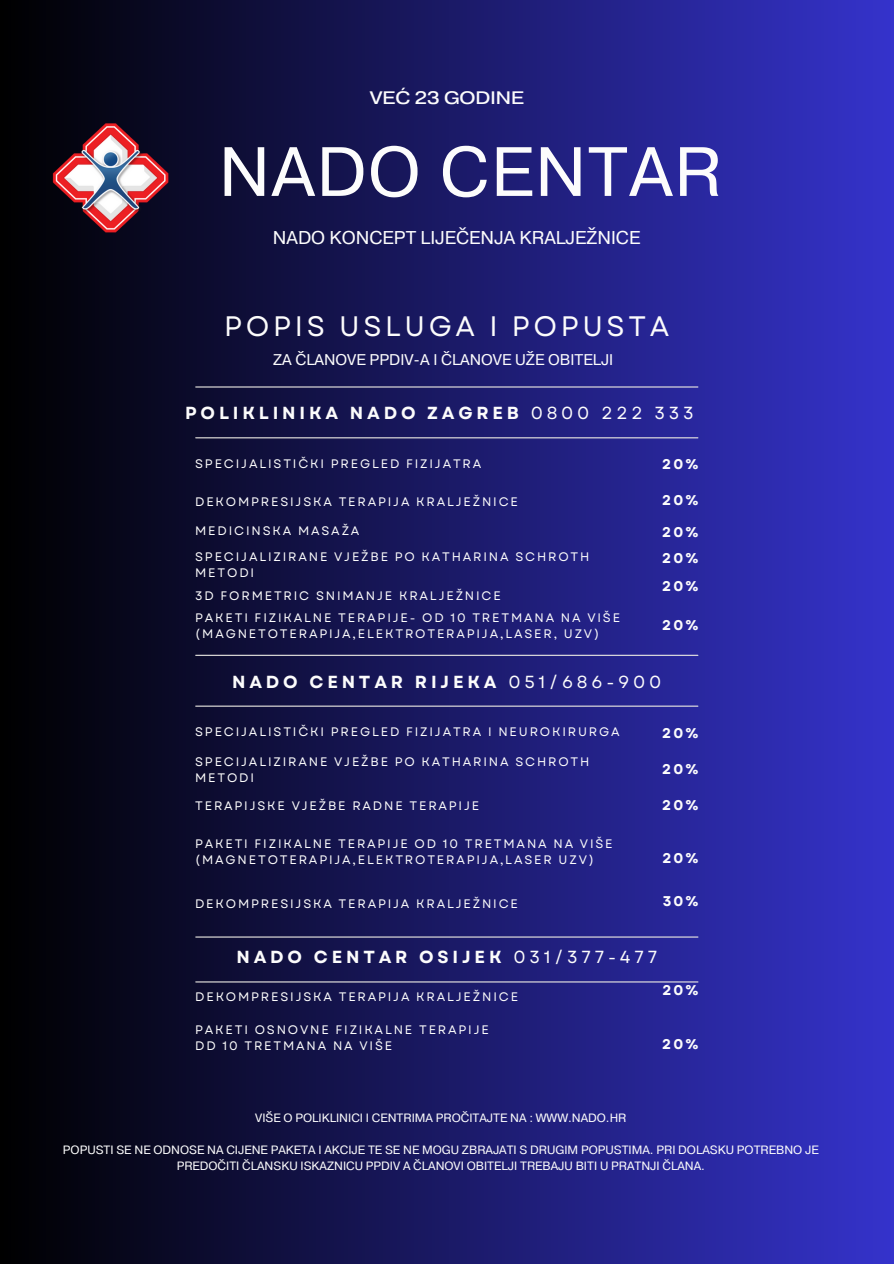
<style>
.page{position:relative;width:894px;height:1264px;background:#fff}
.page>*{position:absolute;margin:0;border:0;box-sizing:border-box;transform-origin:0 0}
.t1{font:69.6px "Pragmatica";letter-spacing:.02em;color:#fcfcfc}
.t2{font:28.2px "Garet";letter-spacing:.13em;color:#fcfcfc}
.t3{font:18.45px "Pragmatica";color:#fcfcfc}
.t4{font:18px "Pragmatica Ext";color:#fcfcfc}
.t5{font:700 17.4px "Garet";letter-spacing:.22em;color:#fcfcfc}
.t6{font:15.45px "Pragmatica";color:#fcfcfc}
.t7{font:700 14.1px "Garet";letter-spacing:.15em;color:#fcfcfc}
.t8{font:12.3px/16.5px "Garet";letter-spacing:.15em;color:#fcfcfc}
.t9{font:12px/16px "Pragmatica";color:#fcfcfc;text-align:center}
.s1{font-weight:400}
</style>
<div class="page">
<div style="left:0;top:0;width:893px;height:1263px;background:linear-gradient(to right,#000,#3533cc)"></div>
<hr style="left:196px;top:386px;width:501px;height:1px;background:#ebe9e3">
<hr style="left:196px;top:936px;width:501px;height:1px;background:#ebe9e3">
<hr style="left:196px;top:654px;width:501px;height:2px;background:#ebe9e3">
<hr style="left:196px;top:437px;width:501px;height:1px;background:#ebe9e3">
<hr style="left:196px;top:981px;width:501px;height:1px;background:#ebe9e3">
<hr style="left:196px;top:705px;width:501px;height:1px;background:#ebe9e3">
<img style="left:48px;top:118px;width:124px;height:117px">
<h1 class="t4" style="left:370px;top:86px;width:155px">VEĆ 23 GODINE</h1>
<p class="t1" style="left:218px;top:126px;width:504px">NADO CENTAR</p>
<h5 class="t3" style="left:273px;top:225px;width:369px">NADO KONCEPT LIJEČENJA KRALJEŽNICE</h5>
<h3 class="t2" style="left:224px;top:306px;width:446px">POPIS USLUGA I POPUSTA</h3>
<p class="t6" style="left:273px;top:350px;width:341px">ZA ČLANOVE PPDIV-A I ČLANOVE UŽE OBITELJI</p>
<h3 class="t5" style="left:185px;top:401px;width:510px">POLIKLINIKA NADO ZAGREB <span class="s1">0800 222 333</span></h3>
<p class="t8" style="left:195px;top:455px;width:288px">SPECIJALISTIČKI PREGLED FIZIJATRA</p>
<p class="t7" style="left:662px;top:454px;width:38px">20%</p>
<p class="t8" style="left:195px;top:493px;width:324px">DEKOMPRESIJSKA TERAPIJA KRALJEŽNICE</p>
<h4 class="t7" style="left:662px;top:490px;width:38px">20%</h4>
<h4 class="t8" style="left:195px;top:523px;width:166px">MEDICINSKA MASAŽA</h4>
<p class="t7" style="left:662px;top:522px;width:38px">20%</p>
<h4 class="t8" style="left:195px;top:548px;width:395px">SPECIJALIZIRANE VJEŽBE PO KATHARINA SCHROTH<br>METODI</h4>
<h3 class="t8" style="left:195px;top:587px;width:307px">3D FORMETRIC SNIMANJE KRALJEŽNICE</h3>
<p class="t7" style="left:662px;top:548px;width:38px">20%</p>
<h4 class="t7" style="left:662px;top:576px;width:38px">20%</h4>
<h4 class="t8" style="left:195px;top:609px;width:426px">PAKETI FIZIKALNE TERAPIJE- OD 10 TRETMANA NA VIŠE (MAGNETOTERAPIJA,ELEKTROTERAPIJA,LASER, UZV)</h4>
<p class="t7" style="left:662px;top:615px;width:38px">20%</p>
<h4 class="t5" style="left:232px;top:669px;width:430px">NADO CENTAR RIJEKA <span class="s1">051/686-900</span></h4>
<p class="t8" style="left:195px;top:724px;width:426px">SPECIJALISTIČKI PREGLED FIZIJATRA I NEUROKIRURGA</p>
<h4 class="t8" style="left:195px;top:753px;width:395px">SPECIJALIZIRANE VJEŽBE PO KATHARINA SCHROTH<br>METODI</h4>
<h4 class="t8" style="left:195px;top:797px;width:285px">TERAPIJSKE VJEŽBE RADNE TERAPIJE</h4>
<p class="t8" style="left:195px;top:835px;width:419px">PAKETI FIZIKALNE TERAPIJE OD 10 TRETMANA NA VIŠE (MAGNETOTERAPIJA,ELEKTROTERAPIJA,LASER UZV)</p>
<p class="t7" style="left:662px;top:722px;width:38px">20%</p>
<h4 class="t7" style="left:662px;top:758px;width:38px">20%</h4>
<h4 class="t7" style="left:662px;top:794px;width:38px">20%</h4>
<h4 class="t7" style="left:662px;top:847px;width:38px">20%</h4>
<p class="t8" style="left:195px;top:895px;width:324px">DEKOMPRESIJSKA TERAPIJA KRALJEŽNICE</p>
<p class="t7" style="left:662px;top:891px;width:37px">30%</p>
<p class="t5" style="left:236px;top:944px;width:422px">NADO CENTAR OSIJEK <span class="s1">031/377-477</span></p>
<h4 class="t8" style="left:195px;top:989px;width:324px">DEKOMPRESIJSKA TERAPIJA KRALJEŽNICE</h4>
<p class="t8" style="left:195px;top:1021px;width:295px">PAKETI OSNOVNE FIZIKALNE TERAPIJE</p>
<p class="t8" style="left:195px;top:1037px;width:198px">DD 10 TRETMANA NA VIŠE</p>
<h4 class="t7" style="left:662px;top:979px;width:38px">20%</h4>
<p class="t7" style="left:662px;top:1033px;width:38px">20%</p>
<h3 class="t9" style="left:255px;top:1110px;width:372px">VIŠE O POLIKLINICI I CENTRIMA PROČITAJTE NA : WWW.NADO.HR</h3>
<h2 class="t9" style="left:63px;top:1142px;width:757px">POPUSTI SE NE ODNOSE NA CIJENE PAKETA I AKCIJE TE SE NE MOGU ZBRAJATI S DRUGIM POPUSTIMA. PRI DOLASKU POTREBNO JE<br>PREDOČITI ČLANSKU ISKAZNICU PPDIV A ČLANOVI OBITELJI TREBAJU BITI U PRATNJI ČLANA.</h2>
</div>
